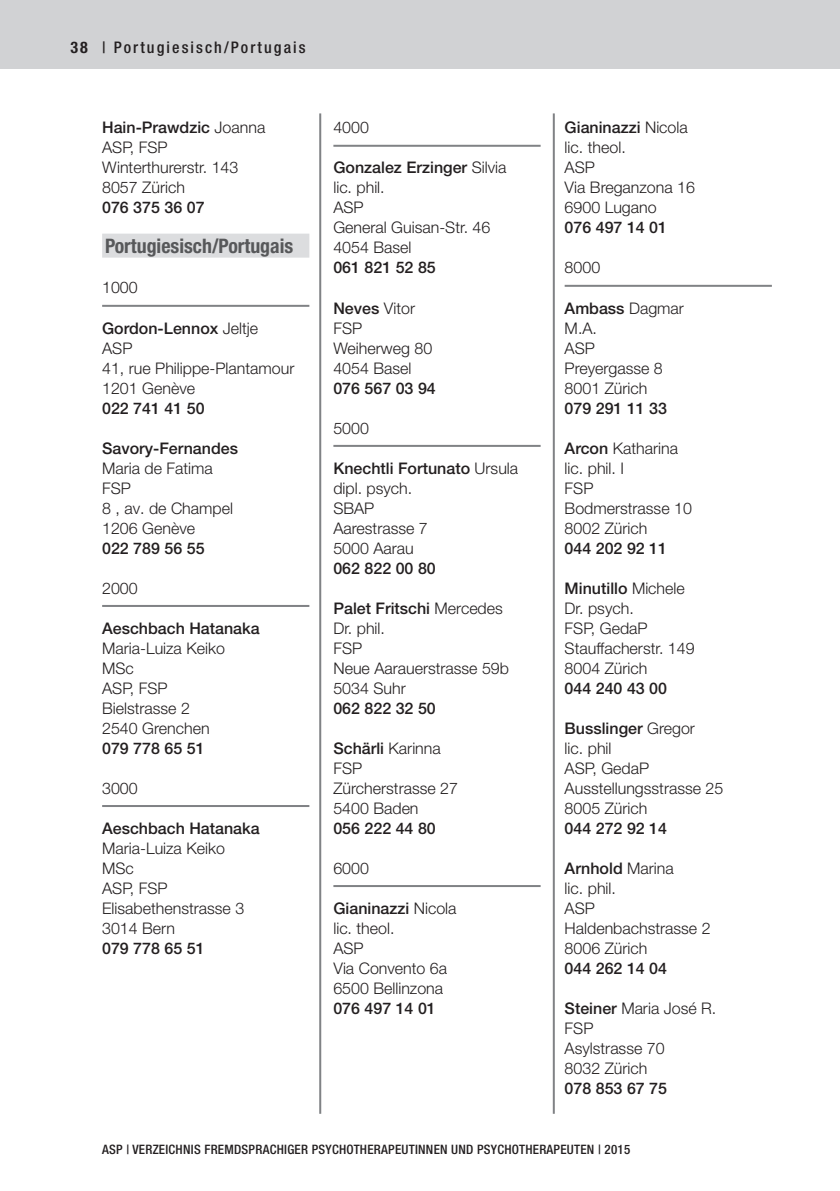
<style>
.page{position:relative;width:840px;height:1191px;background:#fff}
.page>*{position:absolute;margin:0;border:0;box-sizing:border-box;transform-origin:0 0}
.t1{font:700 condensed 20px "Helvetica Neue LT Pro";color:#57585a}
.t2{font:300 16px/20px "Helvetica Neue LT Pro";color:#231f20}
.t3{font:500 16px "Helvetica Neue LT Pro";color:#231f20}
.t4{font:500 condensed 16px "Helvetica Neue LT Pro";letter-spacing:.13em;color:#231f20}
.t5{font:700 condensed 16px "Helvetica Neue LT Pro";color:#231f20}
.t6{font:500 condensed 13px "Helvetica Neue LT Pro";letter-spacing:.02em;color:#231f20}
.s1{font-weight:500}
</style>
<div class="page">
<div style="left:0;top:0;width:839px;height:68px;background:#d1d2d4"></div>
<hr style="left:319px;top:113px;width:2px;height:1000px;background:#808285">
<hr style="left:552px;top:113px;width:2px;height:1000px;background:#808285">
<div style="left:102px;top:234px;width:207px;height:24px;background:#dcdddf"></div>
<hr style="left:102px;top:305px;width:207px;height:2px;background:#808285">
<hr style="left:102px;top:605px;width:207px;height:2px;background:#808285">
<hr style="left:102px;top:805px;width:207px;height:2px;background:#808285">
<hr style="left:333px;top:145px;width:207px;height:2px;background:#808285">
<hr style="left:333px;top:445px;width:207px;height:2px;background:#808285">
<hr style="left:333px;top:885px;width:207px;height:2px;background:#808285">
<hr style="left:564px;top:285px;width:207px;height:2px;background:#808285">
<p class="t5" style="left:70px;top:41px;width:19px">38</p>
<p class="t4" style="left:102px;top:41px;width:205px">| Portugiesisch/Portugais</p>
<p class="t2" style="left:102px;top:119px;width:165px"><span class="s1">Hain-Prawdzic</span> Joanna<br>ASP, FSP<br>Winterthurerstr. 143<br>8057 Zürich</p>
<p class="t3" style="left:102px;top:202px;width:104px">076 375 36 07</p>
<p class="t1" style="left:105px;top:239px;width:190px">Portugiesisch/Portugais</p>
<p class="t2" style="left:102px;top:279px;width:37px">1000</p>
<p class="t2" style="left:102px;top:319px;width:194px"><span class="s1">Gordon-Lennox</span> Jeltje<br>ASP<br>41, rue Philippe-Plantamour<br>1201 Genève</p>
<p class="t3" style="left:102px;top:402px;width:104px">022 741 41 50</p>
<p class="t3" style="left:102px;top:442px;width:137px">Savory-Fernandes</p>
<p class="t2" style="left:102px;top:459px;width:132px">Maria de Fatima<br>FSP<br>8 , av. de Champel<br>1206 Genève</p>
<p class="t3" style="left:102px;top:542px;width:104px">022 789 56 55</p>
<p class="t2" style="left:102px;top:579px;width:37px">2000</p>
<p class="t3" style="left:102px;top:622px;width:159px">Aeschbach Hatanaka</p>
<p class="t2" style="left:102px;top:639px;width:124px">Maria-Luiza Keiko<br>MSc<br>ASP, FSP<br>Bielstrasse 2<br>2540 Grenchen</p>
<p class="t3" style="left:102px;top:742px;width:104px">079 778 65 51</p>
<p class="t2" style="left:102px;top:779px;width:37px">3000</p>
<p class="t3" style="left:102px;top:822px;width:159px">Aeschbach Hatanaka</p>
<p class="t2" style="left:102px;top:839px;width:143px">Maria-Luiza Keiko<br>MSc<br>ASP, FSP<br>Elisabethenstrasse 3<br>3014 Bern</p>
<p class="t3" style="left:102px;top:942px;width:104px">079 778 65 51</p>
<p class="t2" style="left:333px;top:119px;width:37px">4000</p>
<p class="t2" style="left:333px;top:159px;width:174px"><span class="s1">Gonzalez Erzinger</span> Silvia lic. phil.<br>ASP<br>General Guisan-Str. 46<br>4054 Basel</p>
<p class="t3" style="left:333px;top:262px;width:104px">061 821 52 85</p>
<p class="t2" style="left:333px;top:299px;width:100px"><span class="s1">Neves</span> Vitor<br>FSP<br>Weiherweg 80<br>4054 Basel</p>
<p class="t3" style="left:333px;top:382px;width:104px">076 567 03 94</p>
<p class="t2" style="left:333px;top:419px;width:37px">5000</p>
<p class="t2" style="left:333px;top:459px;width:186px"><span class="s1">Knechtli Fortunato</span> Ursula dipl. psych.<br>SBAP<br>Aarestrasse 7<br>5000 Aarau</p>
<p class="t3" style="left:333px;top:562px;width:104px">062 822 00 80</p>
<p class="t2" style="left:333px;top:599px;width:177px"><span class="s1">Palet Fritschi</span> Mercedes<br>Dr. phil.<br>FSP<br>Neue Aarauerstrasse 59b<br>5034 Suhr</p>
<p class="t3" style="left:333px;top:702px;width:104px">062 822 32 50</p>
<p class="t2" style="left:333px;top:739px;width:126px"><span class="s1">Schärli</span> Karinna<br>FSP<br>Zürcherstrasse 27<br>5400 Baden</p>
<p class="t3" style="left:333px;top:822px;width:104px">056 222 44 80</p>
<p class="t2" style="left:333px;top:859px;width:37px">6000</p>
<p class="t2" style="left:333px;top:899px;width:125px"><span class="s1">Gianinazzi</span> Nicola lic. theol.<br>ASP<br>Via Convento 6a<br>6500 Bellinzona</p>
<p class="t3" style="left:333px;top:1002px;width:104px">076 497 14 01</p>
<p class="t2" style="left:564px;top:119px;width:132px"><span class="s1">Gianinazzi</span> Nicola lic. theol.<br>ASP<br>Via Breganzona 16<br>6900 Lugano</p>
<p class="t3" style="left:564px;top:222px;width:104px">076 497 14 01</p>
<p class="t2" style="left:564px;top:259px;width:37px">8000</p>
<p class="t2" style="left:564px;top:299px;width:121px"><span class="s1">Ambass</span> Dagmar<br>M.A.<br>ASP<br>Preyergasse 8<br>8001 Zürich</p>
<p class="t3" style="left:564px;top:402px;width:104px">079 291 11 33</p>
<p class="t2" style="left:564px;top:439px;width:129px"><span class="s1">Arcon</span> Katharina lic. phil. I<br>FSP<br>Bodmerstrasse 10<br>8002 Zürich</p>
<p class="t3" style="left:564px;top:542px;width:104px">044 202 92 11</p>
<p class="t2" style="left:564px;top:579px;width:131px"><span class="s1">Minutillo</span> Michele<br>Dr. psych.<br>FSP, GedaP<br>Stauffacherstr. 149<br>8004 Zürich</p>
<p class="t3" style="left:564px;top:682px;width:104px">044 240 43 00</p>
<p class="t2" style="left:564px;top:719px;width:160px"><span class="s1">Busslinger</span> Gregor<br>lic. phil<br>ASP, GedaP<br>Ausstellungsstrasse 25<br>8005 Zürich</p>
<p class="t3" style="left:564px;top:822px;width:104px">044 272 92 14</p>
<p class="t2" style="left:564px;top:859px;width:147px"><span class="s1">Arnhold</span> Marina<br>lic. phil.<br>ASP<br>Haldenbachstrasse 2<br>8006 Zürich</p>
<p class="t3" style="left:564px;top:962px;width:104px">044 262 14 04</p>
<p class="t2" style="left:564px;top:999px;width:153px"><span class="s1">Steiner</span> Maria José R.<br>FSP<br>Asylstrasse 70<br>8032 Zürich</p>
<p class="t3" style="left:564px;top:1082px;width:104px">078 853 67 75</p>
<p class="t6" style="left:102px;top:1144px;width:529px">ASP | VERZEICHNIS FREMDSPRACHIGER PSYCHOTHERAPEUTINNEN UND PSYCHOTHERAPEUTEN | 2015</p>
</div>
